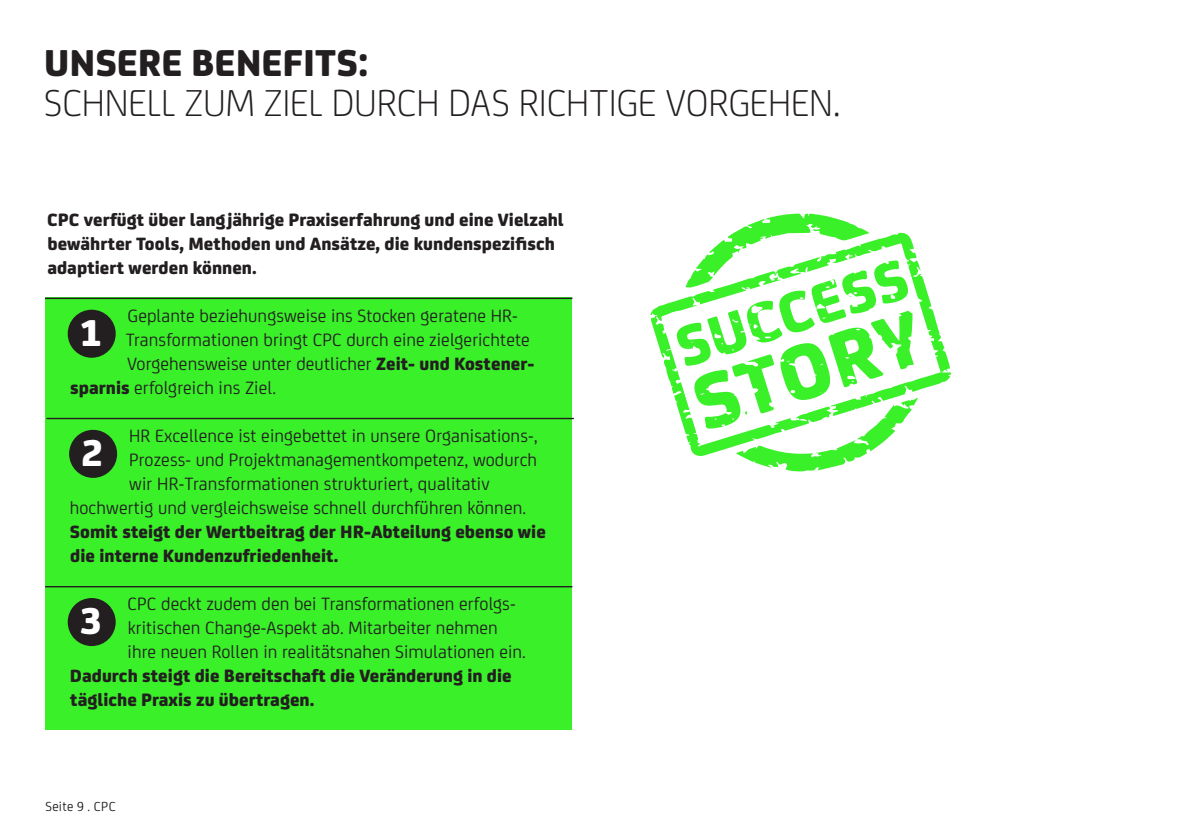
<style>
.page{position:relative;width:1191px;height:840px;background:#fff}
.page>*{position:absolute;margin:0;border:0;box-sizing:border-box;transform-origin:0 0}
.t1{font:300 40px "FS Joey";letter-spacing:-.005em;color:#231f20}
.t2{font:800 40px "FS Joey";color:#231f20}
.t3{font:800 40px "FS Joey";color:#fff}
.t4{font:19px/24px "FS Joey";letter-spacing:.005em;color:#231f20}
.t5{font:800 19px/24px "FS Joey";letter-spacing:.005em;color:#231f20}
.t6{font:14px "FS Joey";letter-spacing:.025em;color:#231f20}
.s1{font-weight:800}
</style>
<div class="page">
<div style="left:46px;top:297px;width:526px;height:432px;background:#3af129"></div>
<div style="left:68px;top:309px;width:48px;height:48px;background:#231f20;border-radius:50%"></div>
<hr style="left:45px;top:297px;width:527px;height:2px;background:#231f20">
<div style="left:69px;top:429px;width:48px;height:48px;background:#231f20;border-radius:50%"></div>
<hr style="left:46px;top:417px;width:528px;height:2px;background:#231f20">
<div style="left:68px;top:597px;width:48px;height:48px;background:#231f20;border-radius:50%"></div>
<hr style="left:45px;top:585px;width:527px;height:2px;background:#231f20">
<svg style="left:650px;top:263px;width:301px;height:138px"></svg>
<svg style="left:676px;top:213px;width:242px;height:259px"></svg>
<h1 class="t2" style="left:44px;top:31px;width:325px">UNSERE BENEFITS:</h1>
<h1 class="t1" style="left:44px;top:74px;width:797px">SCHNELL ZUM ZIEL DURCH DAS RICHTIGE VORGEHEN.</h1>
<p class="t5" style="left:47px;top:206px;width:518px">CPC verfügt über langjährige Praxiserfahrung und eine Vielzahl bewährter Tools, Methoden und Ansätze, die kundenspezifisch adaptiert werden können.</p>
<p class="t4" style="left:128px;top:302px;width:392px">Geplante beziehungsweise ins Stocken geratene HR-</p>
<p class="t4" style="left:126px;top:326px;width:405px">Transformationen bringt CPC durch eine zielgerichtete</p>
<p class="t4" style="left:127px;top:350px;width:409px">Vorgehensweise unter deutlicher <span class="s1">Zeit- und Kostener-</span></p>
<p class="t4" style="left:70px;top:374px;width:207px"><span class="s1">sparnis</span> erfolgreich ins Ziel.</p>
<p class="t4" style="left:129px;top:422px;width:410px">HR Excellence ist eingebettet in unsere Organisations-,</p>
<p class="t4" style="left:129px;top:446px;width:409px">Prozess- und Projektmanagementkompetenz, wodurch</p>
<p class="t4" style="left:129px;top:470px;width:362px">wir HR-Transformationen strukturiert, qualitativ</p>
<p class="t4" style="left:70px;top:494px;width:458px">hochwertig und vergleichsweise schnell durchführen können.</p>
<p class="t5" style="left:70px;top:518px;width:477px">Somit steigt der Wertbeitrag der HR-Abteilung ebenso wie die interne Kundenzufriedenheit.</p>
<p class="t4" style="left:128px;top:590px;width:400px">CPC deckt zudem den bei Transformationen erfolgs&shy;kritischen Change-Aspekt ab. Mitarbeiter nehmen ihre neuen Rollen in realitätsnahen Simulationen ein.</p>
<p class="t5" style="left:70px;top:662px;width:443px">Dadurch steigt die Bereitschaft die Veränderung in die tägliche Praxis zu übertragen.</p>
<h1 class="t3" style="left:79px;top:301px;width:25px">1</h1>
<h1 class="t3" style="left:80px;top:421px;width:25px">2</h1>
<h1 class="t3" style="left:79px;top:589px;width:25px">3</h1>
<p class="t6" style="left:45px;top:796px;width:72px">Seite 9 . CPC</p>
</div>
